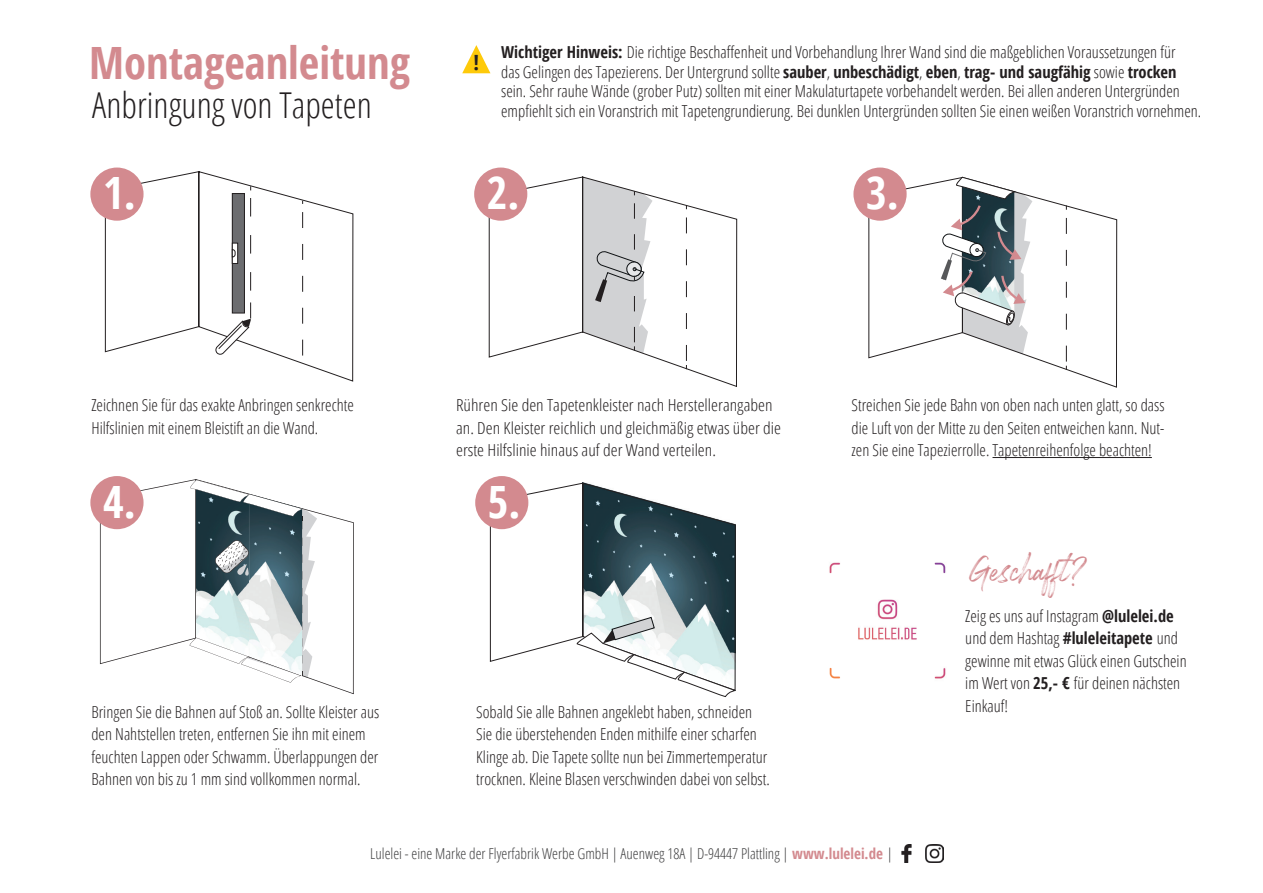
<style>
.page{position:relative;width:1263px;height:893px;background:#fff}
.page>*{position:absolute;margin:0;border:0;box-sizing:border-box;transform-origin:0 0}
.t1{font:700 44.55px "Open Sans Condensed";color:#d38a8f}
.t2{font:700 44.55px "Open Sans Condensed";color:#fff}
.t3{font:39px "Rockness";color:#d38a8f}
.t4{font:300 35.7px "Open Sans Condensed";color:#231f20}
.t5{font:700 21px "Open Sans Condensed";color:#231f20}
.t6{font:300 16.5px/22.5px "Open Sans Condensed";color:#231f20}
.t7{font:300 16.5px/22.5px "Open Sans Condensed";color:#231f20;scale:1.07 1}
.t8{font:300 15px "Open Sans Condensed";color:#3e3e3f}
.s1{font-weight:700}
.s2{font-weight:700;color:#d38a8f}
</style>
<div class="page">
<svg style="left:490px;top:482px;width:246px;height:209px"></svg>
<svg style="left:575px;top:617px;width:160px;height:80px"></svg>
<svg style="left:100px;top:479px;width:254px;height:215px"></svg>
<hr style="left:992px;top:457px;width:160px;height:1px;background:#231f20">
<svg style="left:462px;top:45px;width:28px;height:28px"></svg>
<img style="left:901px;top:845px;width:11px;height:18px">
<img style="left:926px;top:845px;width:18px;height:18px">
<img style="left:829px;top:562px;width:117px;height:117px">
<svg style="left:105px;top:171px;width:249px;height:211px"></svg>
<svg style="left:250px;top:198px;width:1px;height:93px"></svg>
<svg style="left:302px;top:212px;width:1px;height:144px"></svg>
<div style="left:232px;top:194px;width:12px;height:119px;background:#6c6d70"></div>
<div style="left:232px;top:193px;width:13px;height:120px;border:1px solid #231f20"></div>
<svg style="left:234px;top:245px;width:2px;height:17px"></svg>
<div style="left:232px;top:243px;width:6px;height:21px;border:1px solid #231f20"></div>
<svg style="left:232px;top:249px;width:3px;height:8px"></svg>
<svg style="left:215px;top:302px;width:36px;height:53px"></svg>
<div style="left:90px;top:168px;width:54px;height:53px;background:#d38a8f;border-radius:50%"></div>
<svg style="left:489px;top:176px;width:248px;height:211px"></svg>
<svg style="left:686px;top:217px;width:1px;height:152px"></svg>
<svg style="left:583px;top:177px;width:69px;height:176px"></svg>
<div style="left:474px;top:168px;width:53px;height:53px;background:#d38a8f;border-radius:50%"></div>
<svg style="left:868px;top:179px;width:249px;height:209px"></svg>
<svg style="left:1066px;top:218px;width:1px;height:152px"></svg>
<div style="left:853px;top:168px;width:54px;height:53px;background:#d38a8f;border-radius:50%"></div>
<svg style="left:941px;top:177px;width:91px;height:177px"></svg>
<div style="left:90px;top:476px;width:54px;height:53px;background:#d38a8f;border-radius:50%"></div>
<div style="left:475px;top:476px;width:53px;height:53px;background:#d38a8f;border-radius:50%"></div>
<h1 class="t1" style="left:89px;top:31px;width:322px">Montageanleitung</h1>
<h3 class="t4" style="left:92px;top:81px;width:281px">Anbringung von Tapeten</h3>
<p class="t5" style="left:473px;top:47px;width:7px">!</p>
<p class="t6" style="left:501px;top:41px;width:702px;line-height:19.8px"><span class="s1">Wichtiger Hinweis:</span> Die richtige Beschaffenheit und Vorbehandlung Ihrer Wand sind die maßgeblichen Voraussetzungen für<br>das Gelingen des Tapezierens. Der Untergrund sollte <span class="s1">sauber</span>, <span class="s1">unbeschädigt</span>, <span class="s1">eben</span>, <span class="s1">trag- und saugfähig</span> sowie <span class="s1">trocken </span>sein. Sehr rauhe Wände (grober Putz) sollten mit einer Makulaturtapete vorbehandelt werden. Bei allen anderen Untergründen empfiehlt sich ein Voranstrich mit Tapetengrundierung. Bei dunklen Untergründen sollten Sie einen weißen Voranstrich vornehmen.</p>
<h1 class="t2" style="left:103px;top:162px;width:34px">1.</h1>
<h1 class="t2" style="left:487px;top:162px;width:34px">2.</h1>
<h1 class="t2" style="left:866px;top:162px;width:34px">3.</h1>
<p class="t6" style="left:91px;top:393px;width:264px">Zeichnen Sie für das exakte Anbringen senkrechte<br>Hilfslinien mit einem Bleistift an die Wand.</p>
<p class="t7" style="left:456px;top:393px;width:305px">Rühren Sie den Tapetenkleister nach Herstellerangaben an. Den Kleister reichlich und gleichmäßig etwas über die erste Hilfslinie hinaus auf der Wand verteilen.</p>
<p class="t6" style="left:851px;top:393px;width:315px;text-align:justify">Streichen Sie jede Bahn von oben nach unten glatt, so dass die Luft von der Mitte zu den Seiten entweichen kann. Nut&shy;zen Sie eine Tapezierrolle. Tapetenreihenfolge beachten!</p>
<h1 class="t2" style="left:103px;top:470px;width:34px">4.</h1>
<h1 class="t2" style="left:488px;top:470px;width:34px">5.</h1>
<p class="t6" style="left:91px;top:700px;width:289px">Bringen Sie die Bahnen auf Stoß an. Sollte Kleister aus den Nahtstellen treten, entfernen Sie ihn mit einem feuchten Lappen oder Schwamm. Überlappungen der Bahnen von bis zu 1 mm sind vollkommen normal.</p>
<p class="t6" style="left:476px;top:700px;width:295px">Sobald Sie alle Bahnen angeklebt haben, schneiden Sie die überstehenden Enden mithilfe einer scharfen Klinge ab. Die Tapete sollte nun bei Zimmertemperatur trocknen. Kleine Blasen verschwinden dabei von selbst.</p>
<p class="t8" style="left:370px;top:843px;width:524px">Lulelei - eine Marke der Flyerfabrik Werbe GmbH | Auenweg 18A | D-94447 Plattling | <span class="s2">www.lulelei.de</span> |</p>
<h2 class="t3" style="left:968px;top:544px;width:122px">Geschaft?</h2>
<p class="t6" style="left:965px;top:604px;width:223px">Zeig es uns auf Instagram <span class="s1">@lulelei.de </span>und dem Hashtag <span class="s1">#luleleitapete</span> und gewinne mit etwas Glück einen Gutschein im Wert von <span class="s1">25,- €</span> für deinen nächsten<br>Einkauf!</p>
</div>
